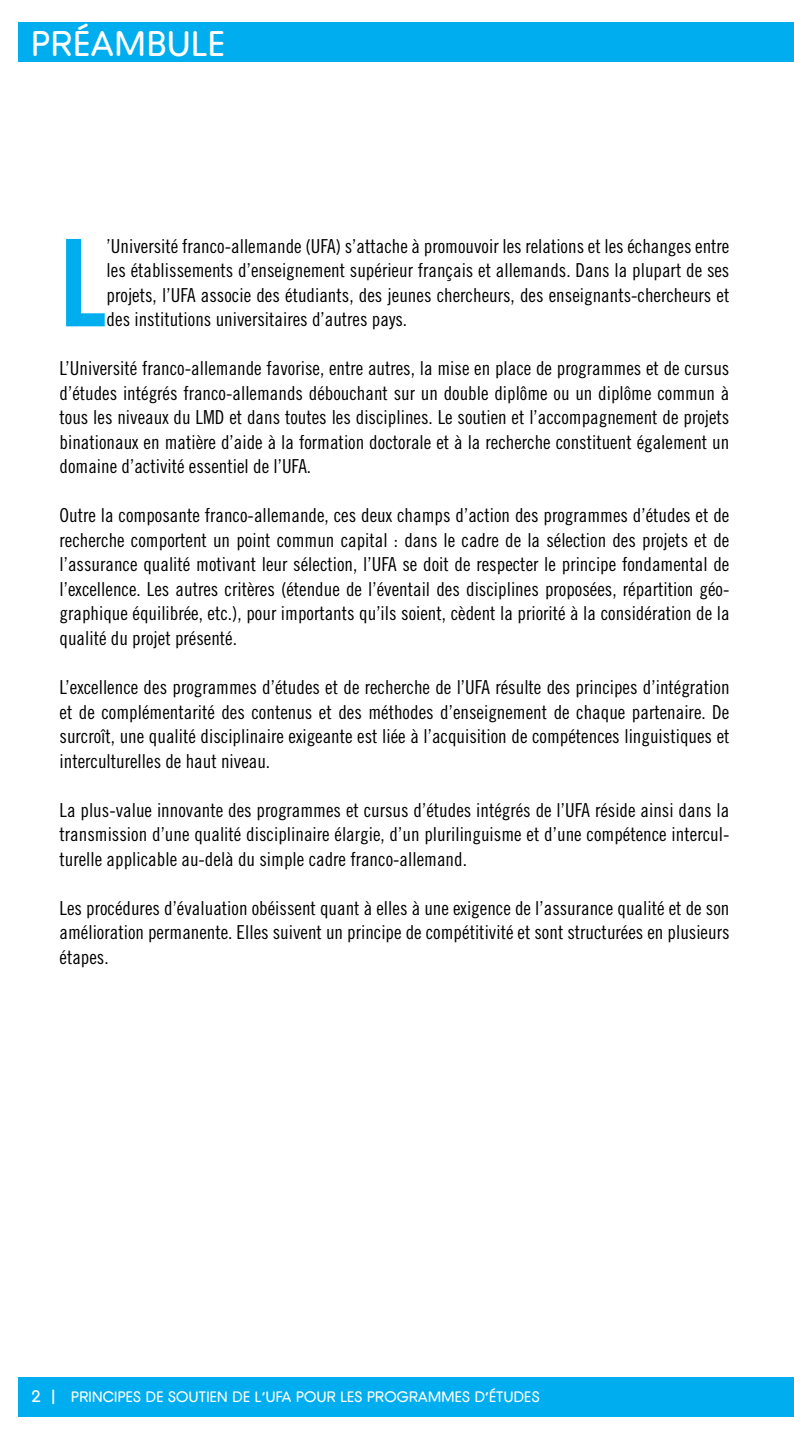
<style>
.page{position:relative;width:794px;height:1439px;background:#fff}
.page>*{position:absolute;margin:0;border:0;box-sizing:border-box;transform-origin:0 0}
.t1{font:121.1px "Trade Gothic Bold Cond Twenty";color:#00aeef}
.t2{font:35px "Defused";letter-spacing:.04em;color:#fff}
.t3{font:19.25px/24.5px "Trade Gothic Cond Eighteen";color:#000;text-align:justify}
.t4{font:14.88px "Defused";letter-spacing:.02em;color:#fff}
.s1{font-size:17.5px}
</style>
<div class="page">
<div style="left:18px;top:22px;width:776px;height:40px;background:#00aeef"></div>
<div style="left:18px;top:1377px;width:776px;height:39px;background:#00aeef"></div>
<h2 class="t2" style="left:31px;top:24px;width:195px">PRÉAMBULE</h2>
<h1 class="t1" style="left:60px;top:210px;width:49px">L</h1>
<p class="t3" style="left:107px;top:233px;width:624px">’Université franco-allemande (UFA) s’attache à promouvoir les relations et les échanges entre les établissements d’enseignement supérieur français et allemands. Dans la plupart de ses projets, l’UFA associe des étudiants, des jeunes chercheurs, des enseignants-chercheurs et des institutions universitaires d’autres pays.</p>
<p class="t3" style="left:60px;top:356px;width:671px">L’Université franco-allemande favorise, entre autres, la mise en place de programmes et de cursus d’études intégrés franco-allemands débouchant sur un double diplôme ou un diplôme commun à tous les niveaux du LMD et dans toutes les disciplines. Le soutien et l’accompagnement de projets binationaux en matière d’aide à la formation doctorale et à la recherche constituent également un domaine d’activité essentiel de l’UFA.</p>
<p class="t3" style="left:60px;top:503px;width:671px">Outre la composante franco-allemande, ces deux champs d’action des programmes d’études et de recherche comportent un point commun capital : dans le cadre de la sélection des projets et de l’assurance qualité motivant leur sélection, l’UFA se doit de respecter le principe fondamental de l’excellence. Les autres critères (étendue de l’éventail des disciplines proposées, répartition géo&shy;graphique équilibrée, etc.), pour importants qu’ils soient, cèdent la priorité à la considération de la qualité du projet présenté.</p>
<p class="t3" style="left:60px;top:674px;width:671px">L’excellence des programmes d’études et de recherche de l’UFA résulte des principes d’intégration et de complémentarité des contenus et des méthodes d’enseignement de chaque partenaire. De surcroît, une qualité disciplinaire exigeante est liée à l’acquisition de compétences linguistiques et interculturelles de haut niveau.</p>
<p class="t3" style="left:60px;top:797px;width:671px">La plus-value innovante des programmes et cursus d’études intégrés de l’UFA réside ainsi dans la transmission d’une qualité disciplinaire élargie, d’un plurilinguisme et d’une compétence intercul&shy;turelle applicable au-delà du simple cadre franco-allemand.</p>
<p class="t3" style="left:60px;top:895px;width:671px">Les procédures d’évaluation obéissent quant à elles à une exigence de l’assurance qualité et de son amélioration permanente. Elles suivent un principe de compétitivité et sont structurées en plusieurs étapes.</p>
<p class="t4" style="left:31px;top:1388px;width:509px"><span class="s1">2 |</span> PRINCIPES DE SOUTIEN DE L’UFA POUR LES PROGRAMMES D’ÉTUDES</p>
</div>
